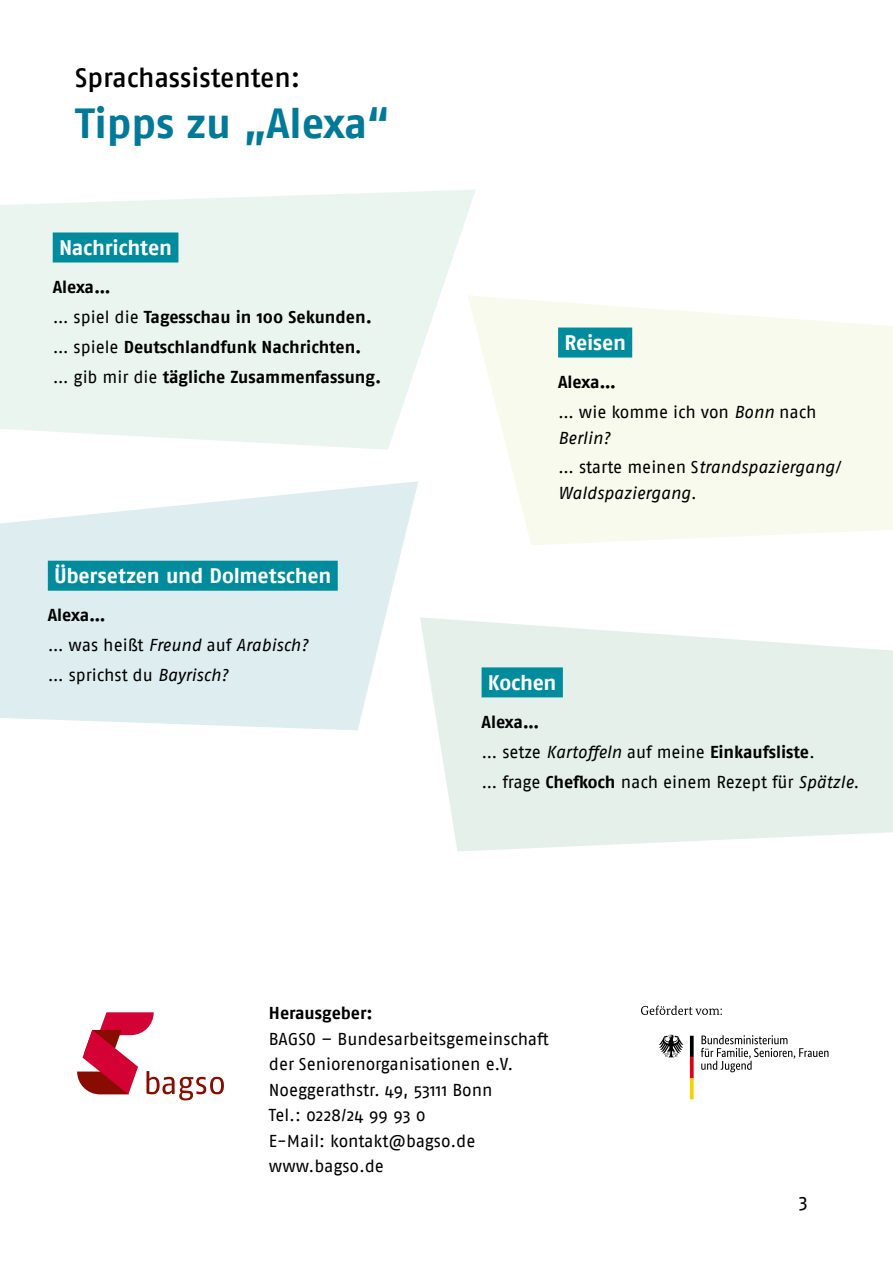
<style>
.page{position:relative;width:893px;height:1263px;background:#fff}
.page>*{position:absolute;margin:0;border:0;box-sizing:border-box;transform-origin:0 0}
.t1{font:700 42px "Fago Pro";color:#007a98}
.t2{font:500 27px "Fago Pro";letter-spacing:-.005em;color:#000}
.id110636{font:700 21px "Fago Pro";letter-spacing:-.01em;color:#fff}
.t3{font:19.5px "Fago Pro";color:#000}
.id259{font:17.25px/25.5px "Fago Pro";letter-spacing:-.005em;color:#000}
.id259-2{font:700 17.25px "Fago Pro";color:#000}
.id259-3{font:italic 17.25px/25.5px "Fago Pro";letter-spacing:-.005em;color:#000}
.s1{font-weight:400}
.s2{font-style:italic}
.s3{font-style:normal}
.s4{font-weight:700}
</style>
<div class="page">
<svg style="left:0;top:190px;width:475px;height:260px;fill:#ebf5f0"></svg>
<svg style="left:468px;top:295px;width:425px;height:250px;fill:#f8faed"></svg>
<svg style="left:0;top:481px;width:418px;height:249px;fill:#ddedf0"></svg>
<svg style="left:420px;top:617px;width:473px;height:234px;fill:#e5f0eb"></svg>
<svg style="left:701px;top:1035px;width:127px;height:37px"></svg>
<svg style="left:659px;top:1035px;width:24px;height:23px"></svg>
<svg style="left:690px;top:1036px;width:4px;height:63px"></svg>
<svg style="left:641px;top:1005px;width:81px;height:10px"></svg>
<svg style="left:77px;top:1012px;width:147px;height:88px"></svg>
<div style="left:48px;top:561px;width:290px;height:30px;background:#008c9d"></div>
<div style="left:482px;top:667px;width:81px;height:30px;background:#008c9d"></div>
<div style="left:53px;top:232px;width:125px;height:30px;background:#008c9d"></div>
<div style="left:558px;top:327px;width:74px;height:30px;background:#008c9d"></div>
<h2 class="t2" style="left:75px;top:62px;width:227px">Sprachassistenten:</h2>
<h1 class="t1" style="left:75px;top:98px;width:316px">Tipps zu „Alexa“</h1>
<h1 class="id110636" style="left:59px;top:235px;width:115px">Nachrichten</h1>
<p class="id259-2" style="left:53px;top:277px;width:60px">Alexa…</p>
<p class="id259-2" style="left:53px;top:307px;width:321px"><span class="s1">… spiel die</span> Tagesschau in 100 Sekunden.</p>
<p class="id259-2" style="left:53px;top:336px;width:310px"><span class="s1">… spiele</span> Deutschlandfunk Nachrichten.</p>
<p class="id259-2" style="left:53px;top:366px;width:330px"><span class="s1">… gib mir die</span> tägliche Zusammenfassung.</p>
<h1 class="id110636" style="left:564px;top:330px;width:63px">Reisen</h1>
<p class="id259-2" style="left:558px;top:372px;width:60px">Alexa…</p>
<p class="id259" style="left:558px;top:399px;width:260px">… wie komme ich von <span class="s2">Bonn</span> nach<br><span class="s2">Berlin?</span></p>
<p class="id259-3" style="left:558px;top:454px;width:284px"><span class="s3">… starte meinen S</span>trandspaziergang/<br>Waldspaziergang.</p>
<h1 class="id110636" style="left:54px;top:563px;width:279px">Übersetzen und Dolmetschen</h1>
<p class="id259-2" style="left:48px;top:605px;width:60px">Alexa…</p>
<p class="id259-3" style="left:48px;top:632px;width:262px"><span class="s3">… was heißt</span> Freund <span class="s3">auf</span> Arabisch?</p>
<p class="id259" style="left:48px;top:662px;width:182px">… sprichst du <span class="s2">Bayrisch?</span></p>
<h1 class="id110636" style="left:488px;top:670px;width:70px">Kochen</h1>
<p class="id259-2" style="left:482px;top:712px;width:60px">Alexa…</p>
<p class="id259" style="left:482px;top:739px;width:335px">… setze <span class="s2">Kartoffeln</span> auf meine <span class="s4">Einkaufsliste</span>.</p>
<p class="id259" style="left:482px;top:769px;width:379px">… frage <span class="s4">Chefkoch</span> nach einem Rezept für <span class="s2">Spätzle</span>.</p>
<p class="id259-2" style="left:269px;top:1003px;width:105px">Herausgeber:</p>
<p class="id259" style="left:269px;top:1026px;width:281px">BAGSO – Bundesarbeitsgemeinschaft der Seniorenorganisationen e.V.<br>Noeggerathstr. 49, 53111 Bonn</p>
<p class="id259" style="left:269px;top:1103px;width:159px">Tel.: 0228/24 99 93 0</p>
<p class="id259" style="left:269px;top:1128px;width:208px">E-Mail: kontakt@bagso.de</p>
<p class="id259" style="left:269px;top:1154px;width:117px">www.bagso.de</p>
<p class="t3" style="left:799px;top:1191px;width:11px">3</p>
</div>
